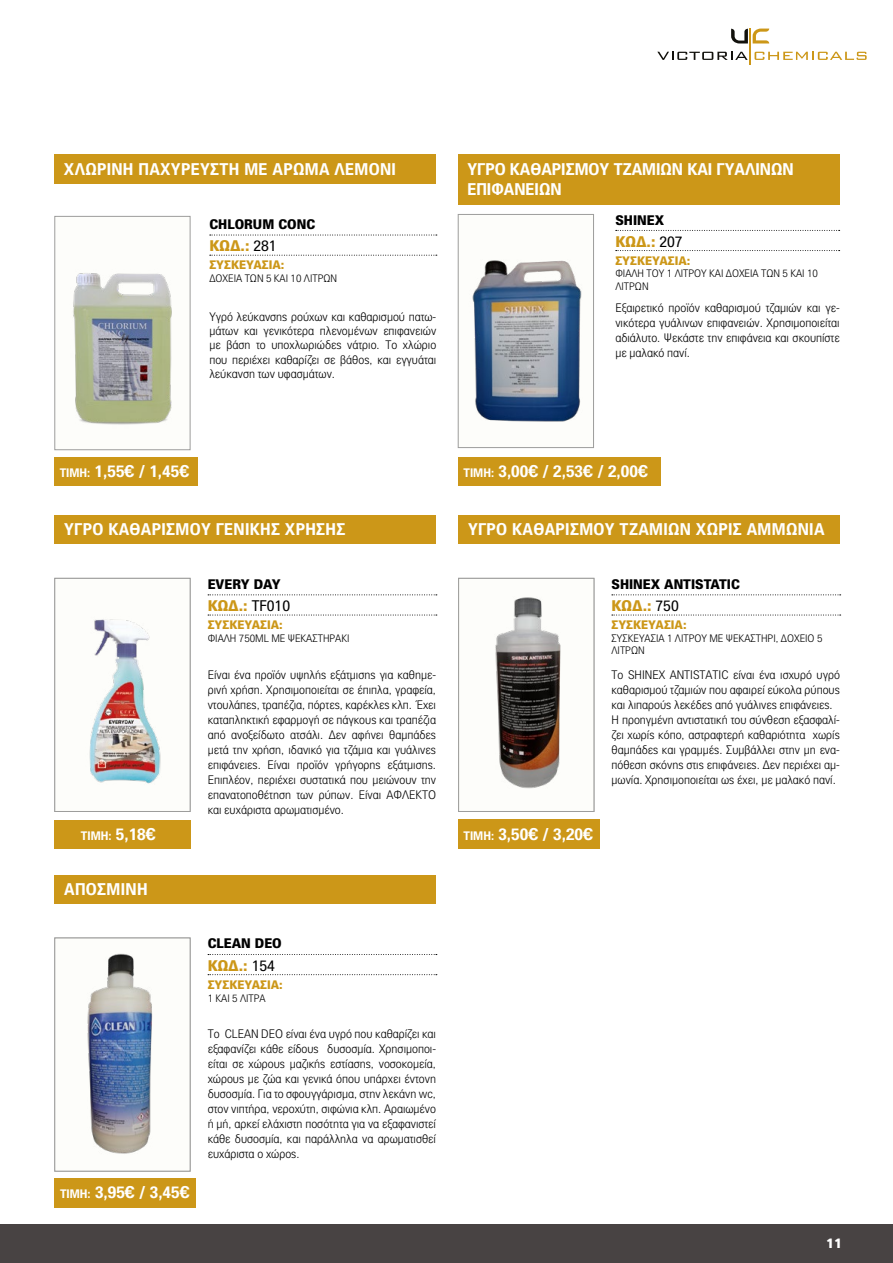
<style>
.page{position:relative;width:893px;height:1263px;background:#fff}
.page>*{position:absolute;margin:0;border:0;box-sizing:border-box;transform-origin:0 0}
.t1{font:700 16.5px "PF Paperback";letter-spacing:.02em;color:#fff}
.t2{font:700 16.5px/19.8px "PF Paperback";color:#fff}
.t3{font:900 15px "PF Paperback";color:#cc9718}
.t4{font:900 13.5px "PF Paperback";color:#000}
.t5{font:900 13.5px "PF Paperback";color:#fff}
.t6{font:300 12px/15px "PF Paperback";color:#000;text-align:justify}
.t7{font:900 12px "PF Paperback";color:#cc9718}
.t8{font:700 12px "PF Paperback";color:#fff}
.t9{font:300 10.5px/12.6px "PF Paperback";color:#000}
.s1{font-weight:400;color:#000}
.s2{font-size:12px}
.s3{font-size:16.5px}
</style>
<div class="page">
<svg style="left:657px;top:52px;width:91px;height:8px"></svg>
<svg style="left:754px;top:52px;width:113px;height:8px"></svg>
<svg style="left:731px;top:29px;width:38px;height:15px"></svg>
<hr style="left:749px;top:28px;width:2px;height:37px;background:#cc9718">
<div style="left:0;top:1225px;width:893px;height:38px;background:#484343"></div>
<div style="left:54px;top:578px;width:136px;height:234px;background:#fdfdfa;border:1px solid #9d9d9c"></div>
<div style="left:458px;top:578px;width:136px;height:234px;background:#fdfdfa;border:1px solid #9d9d9c"></div>
<div style="left:458px;top:214px;width:136px;height:234px;background:#fdfdfa;border:1px solid #9d9d9c"></div>
<div style="left:54px;top:515px;width:382px;height:29px;background:#cc9718"></div>
<div style="left:54px;top:875px;width:382px;height:29px;background:#cc9718"></div>
<div style="left:458px;top:515px;width:382px;height:29px;background:#cc9718"></div>
<div style="left:458px;top:154px;width:382px;height:51px;background:#cc9718"></div>
<svg style="left:616px;top:250px;width:224px;height:1px"></svg>
<svg style="left:616px;top:230px;width:224px;height:1px"></svg>
<svg style="left:208px;top:615px;width:229px;height:1px"></svg>
<svg style="left:208px;top:974px;width:229px;height:1px"></svg>
<svg style="left:612px;top:615px;width:229px;height:1px"></svg>
<svg style="left:208px;top:594px;width:229px;height:1px"></svg>
<svg style="left:208px;top:954px;width:229px;height:1px"></svg>
<svg style="left:612px;top:594px;width:229px;height:1px"></svg>
<div style="left:54px;top:216px;width:136px;height:234px;background:#fdfdfa;border:1px solid #9d9d9c"></div>
<div style="left:54px;top:154px;width:382px;height:30px;background:#cc9718"></div>
<svg style="left:210px;top:255px;width:227px;height:1px"></svg>
<svg style="left:210px;top:235px;width:227px;height:1px"></svg>
<img style="left:89px;top:619px;width:72px;height:165px">
<img style="left:54px;top:937px;width:137px;height:234px">
<img style="left:73px;top:273px;width:99px;height:152px">
<img style="left:457px;top:247px;width:137px;height:187px">
<img style="left:458px;top:585px;width:103px;height:213px">
<div style="left:54px;top:457px;width:143px;height:29px;background:#cc9718"></div>
<div style="left:54px;top:820px;width:136px;height:28px;background:#cc9718"></div>
<div style="left:458px;top:820px;width:142px;height:29px;background:#cc9718"></div>
<div style="left:54px;top:1178px;width:142px;height:29px;background:#cc9718"></div>
<div style="left:458px;top:457px;width:203px;height:29px;background:#cc9718"></div>
<h1 class="t1" style="left:64px;top:159px;width:334px">ΧΛΩΡΙΝΗ ΠΑΧΥΡΕΥΣΤΗ ΜΕ ΑΡΩΜΑ ΛΕΜΟΝΙ</h1>
<p class="t4" style="left:209px;top:215px;width:107px">CHLORUM CONC</p>
<p class="t3" style="left:209px;top:237px;width:69px">ΚΩΔ.: <span class="s1">281</span></p>
<p class="t7" style="left:209px;top:258px;width:77px">ΣΥΣΚΕΥΑΣΙΑ:</p>
<p class="t9" style="left:209px;top:272px;width:129px">ΔΟΧΕΙΑ ΤΩΝ 5 KAI 10 ΛΙΤΡΩΝ</p>
<p class="t6" style="left:209px;top:309px;width:228px;line-height:14.4px">Υγρό λεύκανσης ρούχων και καθαρισμού πατω&shy;μάτων και γενικότερα πλενομένων επιφανειών με βάση το υποχλωριώδες νάτριο. Το χλώριο που περιέχει καθαρίζει σε βάθος, και εγγυάται λεύκανση των υφασμάτων.</p>
<h1 class="t2" style="left:467px;top:159px;width:328px">ΥΓΡΟ ΚΑΘΑΡΙΣΜΟΥ ΤΖΑΜΙΩΝ ΚΑΙ ΓΥΑΛΙΝΩΝ<br>ΕΠΙΦΑΝΕΙΩΝ</h1>
<p class="t4" style="left:615px;top:212px;width:50px">SHINEX</p>
<p class="t3" style="left:615px;top:232px;width:69px">ΚΩΔ.: <span class="s1">207</span></p>
<p class="t7" style="left:615px;top:253px;width:77px">ΣΥΣΚΕΥΑΣΙΑ:</p>
<p class="t9" style="left:615px;top:267px;width:204px">ΦΙΑΛΗ ΤΟΥ 1 ΛΙΤΡΟΥ ΚΑΙ ΔΟΧΕΙΑ ΤΩΝ 5 KAI 10<br>ΛΙΤΡΩΝ</p>
<p class="t6" style="left:615px;top:300px;width:226px">Εξαιρετικό προϊόν καθαρισμού τζαμιών και γε&shy;νικότερα γυάλινων επιφανειών. Χρησιμοποιείται αδιάλυτο. Ψεκάστε την επιφάνεια και σκουπίστε με μαλακό πανί.</p>
<h1 class="t1" style="left:60px;top:461px;width:131px"><span class="s2">ΤΙΜΗ:</span> 1,55€ / 1,45€</h1>
<h1 class="t1" style="left:464px;top:461px;width:186px"><span class="s2">ΤΙΜΗ:</span> 3,00€ / 2,53€ / 2,00€</h1>
<h1 class="t1" style="left:64px;top:519px;width:283px">ΥΓΡΟ ΚΑΘΑΡΙΣΜΟΥ ΓΕΝΙΚΗΣ ΧΡΗΣΗΣ</h1>
<h1 class="t1" style="left:468px;top:519px;width:358px">ΥΓΡΟ ΚΑΘΑΡΙΣΜΟΥ ΤΖΑΜΙΩΝ ΧΩΡΙΣ ΑΜΜΩΝΙΑ</h1>
<p class="t4" style="left:208px;top:576px;width:75px">EVERY DAY</p>
<p class="t4" style="left:611px;top:576px;width:130px">SHINEX ANTISTATIC</p>
<p class="t3" style="left:208px;top:596px;width:84px">ΚΩΔ.: <span class="s1">TF010</span></p>
<p class="t3" style="left:611px;top:596px;width:69px">ΚΩΔ.: <span class="s1">750</span></p>
<p class="t7" style="left:208px;top:617px;width:77px">ΣΥΣΚΕΥΑΣΙΑ:</p>
<p class="t9" style="left:208px;top:632px;width:143px">ΦΙΑΛΗ 750ML ΜΕ ΨΕΚΑΣΤΗΡΑΚΙ</p>
<p class="t7" style="left:611px;top:618px;width:77px">ΣΥΣΚΕΥΑΣΙΑ:</p>
<p class="t9" style="left:611px;top:632px;width:212px">ΣΥΣΚΕΥΑΣΙΑ 1 ΛΙΤΡΟΥ ΜΕ ΨΕΚΑΣΤΗΡΙ, ΔΟΧΕΙΟ 5<br>ΛΙΤΡΩΝ</p>
<p class="t6" style="left:208px;top:666px;width:230px">Είναι ένα προϊόν υψηλής εξάτμισης για καθημε&shy;ρινή χρήση. Χρησιμοποιείται σε έπιπλα, γραφεία, ντουλάπες, τραπέζια, πόρτες, καρέκλες κλπ. Έχει καταπληκτική εφαρμογή σε πάγκους και τραπέζια από ανοξείδωτο ατσάλι. Δεν αφήνει θαμπάδες μετά την χρήση, ιδανικό για τζάμια και γυάλινες επιφάνειες. Είναι προϊόν γρήγορης εξάτμισης.<br>Επιπλέον, περιέχει συστατικά που μειώνουν την επανατοποθέτηση των ρύπων. Είναι ΑΦΛΕΚΤΟ και ευχάριστα αρωματισμένο.</p>
<p class="t6" style="left:611px;top:666px;width:230px;text-align:left">Το SHINEX ANTISTATIC είναι ένα ισχυρό υγρό καθαρισμού τζαμιών που αφαιρεί εύκολα ρύπους και λιπαρούς λεκέδες από γυάλινες επιφάνειες.<br>Η προηγμένη αντιστατική του σύνθεση εξασφαλί&shy;ζει χωρίς κόπο, αστραφτερή καθαριότητα χωρίς θαμπάδες και γραμμές. Συμβάλλει στην μη ενα&shy;πόθεση σκόνης στις επιφάνειες. Δεν περιέχει αμ&shy;μωνία. Χρησιμοποιείται ως έχει, με μαλακό πανί.</p>
<p class="t8" style="left:81px;top:828px;width:76px">ΤΙΜΗ: <span class="s3">5,18€</span></p>
<h1 class="t1" style="left:463px;top:824px;width:131px"><span class="s2">ΤΙΜΗ:</span> 3,50€ / 3,20€</h1>
<h1 class="t1" style="left:64px;top:879px;width:85px">ΑΠΟΣΜΙΝΗ</h1>
<h1 class="t1" style="left:60px;top:1182px;width:131px"><span class="s2">ΤΙΜΗ:</span> 3,95€ / 3,45€</h1>
<p class="t4" style="left:208px;top:935px;width:76px">CLEAN DEO</p>
<p class="t3" style="left:208px;top:956px;width:69px">ΚΩΔ.: <span class="s1">154</span></p>
<p class="t7" style="left:208px;top:977px;width:77px">ΣΥΣΚΕΥΑΣΙΑ:</p>
<p class="t9" style="left:208px;top:991px;width:60px">1 ΚΑΙ 5 ΛΙΤΡΑ</p>
<p class="t6" style="left:208px;top:1026px;width:230px">Το CLEAN DEO είναι ένα υγρό που καθαρίζει και εξαφανίζει κάθε είδους δυσοσμία. Χρησιμοποι&shy;είται σε χώρους μαζικής εστίασης, νοσοκομεία, χώρους με ζώα και γενικά όπου υπάρχει έντονη δυσοσμία. Για το σφουγγάρισμα, στην λεκάνη wc, στον νιπτήρα, νεροχύτη, σιφώνια κλπ. Αραιωμένο ή μή, αρκεί ελάχιστη ποσότητα για να εξαφανιστεί κάθε δυσοσμία, και παράλληλα να αρωματισθεί ευχάριστα ο χώρος.</p>
<p class="t5" style="left:826px;top:1235px;width:18px">11</p>
</div>
